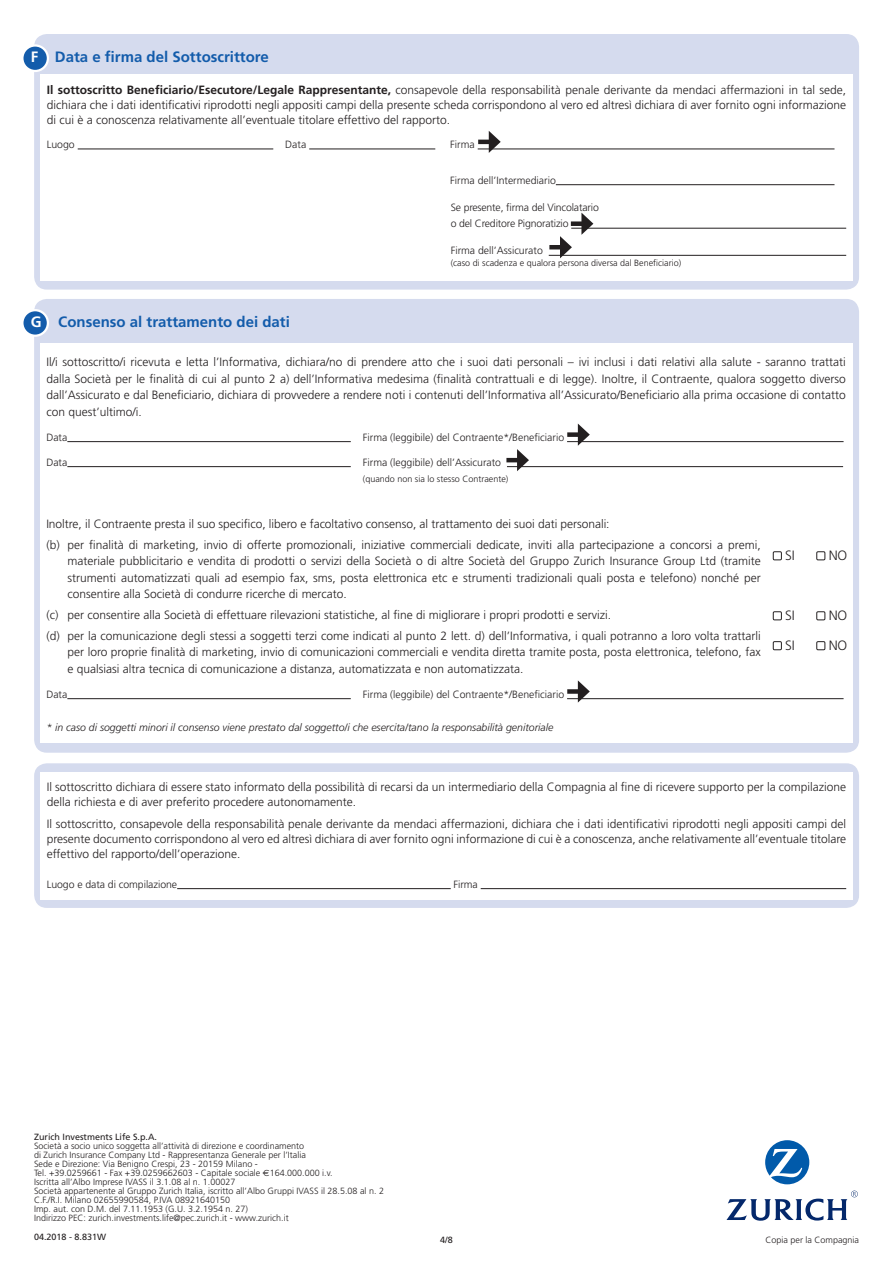
<style>
.page{position:relative;width:893px;height:1263px;background:#fff}
.page>*{position:absolute;margin:0;border:0;box-sizing:border-box;transform-origin:0 0}
.t1{font:700 15px "Frutiger";color:#135cab}
.t2{font:300 13.5px "Frutiger";letter-spacing:-.03em;color:#231f20}
.t3{font:300 12px/16.5px "Frutiger";color:#231f20}
.t4{font:300 10.5px/16.5px "Frutiger";color:#231f20}
.t5{font:italic 300 10.5px "Frutiger";color:#231f20}
.t6{font:300 9px/9px "Frutiger";color:#231f20}
.t7{font:9px "Frutiger";color:#231f20}
.s1{color:#fff}
.s2{font-weight:700}
.s3{font-family:"Euro Sans";font-weight:400}
</style>
<div class="page">
<svg style="left:765px;top:1140px;width:44px;height:44px"></svg>
<svg style="left:726px;top:1190px;width:132px;height:31px"></svg>
<div style="left:34px;top:763px;width:825px;height:145px;background:#d5dbee;border-radius:13px"></div>
<div style="left:40px;top:772px;width:813px;height:127px;background:#fff"></div>
<hr style="left:177px;top:888px;width:274px;height:1px;background:#231f20">
<hr style="left:481px;top:888px;width:365px;height:1px;background:#231f20">
<div style="left:34px;top:299px;width:825px;height:454px;background:#d5dbee;border-radius:13px"></div>
<div style="left:34px;top:34px;width:825px;height:256px;background:#d5dbee;border-radius:13px"></div>
<div style="left:40px;top:343px;width:812px;height:400px;background:#fff"></div>
<div style="left:40px;top:74px;width:813px;height:207px;background:#fff"></div>
<svg style="left:22px;top:310px;width:26px;height:26px"></svg>
<div style="left:21px;top:309px;width:28px;height:28px;border:2px solid #fff;border-radius:50%"></div>
<svg style="left:22px;top:45px;width:26px;height:26px"></svg>
<div style="left:21px;top:44px;width:28px;height:28px;border:2px solid #fff;border-radius:50%"></div>
<hr style="left:67px;top:441px;width:284px;height:1px;background:#231f20">
<hr style="left:567px;top:441px;width:277px;height:1px;background:#231f20">
<hr style="left:67px;top:466px;width:284px;height:1px;background:#231f20">
<hr style="left:507px;top:466px;width:336px;height:1px;background:#231f20">
<hr style="left:67px;top:698px;width:284px;height:1px;background:#231f20">
<hr style="left:567px;top:698px;width:277px;height:1px;background:#231f20">
<hr style="left:78px;top:149px;width:195px;height:1px;background:#231f20">
<hr style="left:309px;top:149px;width:126px;height:1px;background:#231f20">
<hr style="left:478px;top:149px;width:356px;height:1px;background:#231f20">
<hr style="left:556px;top:184px;width:278px;height:1px;background:#231f20">
<hr style="left:571px;top:228px;width:275px;height:1px;background:#231f20">
<hr style="left:549px;top:255px;width:297px;height:1px;background:#231f20">
<div style="left:773px;top:551px;width:9px;height:9px;border:1px solid #231f20"></div>
<div style="left:816px;top:551px;width:9px;height:9px;border:1px solid #231f20"></div>
<div style="left:773px;top:611px;width:9px;height:9px;border:1px solid #231f20"></div>
<div style="left:816px;top:611px;width:9px;height:9px;border:1px solid #231f20"></div>
<div style="left:773px;top:641px;width:9px;height:9px;border:1px solid #231f20"></div>
<div style="left:816px;top:641px;width:9px;height:9px;border:1px solid #231f20"></div>
<hr style="left:478px;top:140px;width:15px;height:4px;background:#231f20">
<svg style="left:489px;top:131px;width:12px;height:22px"></svg>
<div style="left:567px;top:432px;width:15px;height:5px;background:#231f20"></div>
<svg style="left:578px;top:423px;width:12px;height:23px"></svg>
<div style="left:567px;top:689px;width:15px;height:5px;background:#231f20"></div>
<svg style="left:578px;top:680px;width:12px;height:23px"></svg>
<hr style="left:506px;top:458px;width:15px;height:4px;background:#231f20">
<svg style="left:517px;top:449px;width:12px;height:22px"></svg>
<div style="left:571px;top:221px;width:15px;height:5px;background:#231f20"></div>
<svg style="left:581px;top:213px;width:12px;height:22px"></svg>
<hr style="left:549px;top:245px;width:15px;height:4px;background:#231f20">
<svg style="left:560px;top:236px;width:12px;height:22px"></svg>
<p class="t1" style="left:31px;top:48px;width:240px"><span class="s1">F</span> Data e firma del Sottoscrittore</p>
<p class="t3" style="left:47px;top:83px;width:801px;line-height:15px;text-align:justify"><span class="s2">Il sottoscritto Beneficiario/Esecutore/Legale Rappresentante,</span> consapevole della responsabilità penale derivante da mendaci affermazioni in tal sede, dichiara che i dati identificativi riprodotti negli appositi campi della presente scheda corrispondono al vero ed altresì dichiara di aver fornito ogni informazione di cui è a conoscenza relativamente all’eventuale titolare effettivo del rapporto.</p>
<p class="t4" style="left:47px;top:136px;width:30px">Luogo</p>
<p class="t4" style="left:285px;top:136px;width:22px">Data</p>
<p class="t4" style="left:450px;top:136px;width:26px">Firma</p>
<p class="t4" style="left:450px;top:172px;width:107px">Firma dell’Intermediario</p>
<p class="t4" style="left:451px;top:199px;width:150px">Se presente, firma del Vincolatario o del Creditore Pignoratizio</p>
<p class="t4" style="left:451px;top:243px;width:94px">Firma dell’Assicurato</p>
<p class="t6" style="left:451px;top:259px;width:232px">(caso di scadenza e qualora persona diversa dal Beneficiario)</p>
<p class="t1" style="left:31px;top:313px;width:261px"><span class="s1">G</span> Consenso al trattamento dei dati</p>
<p class="t3" style="left:46px;top:354px;width:801px;text-align:justify">Il/i sottoscritto/i ricevuta e letta l’Informativa, dichiara/no di prendere atto che i suoi dati personali – ivi inclusi i dati relativi alla salute - saranno trattati dalla Società per le finalità di cui al punto 2 a) dell’Informativa medesima (finalità contrattuali e di legge). Inoltre, il Contraente, qualora soggetto diverso dall’Assicurato e dal Beneficiario, dichiara di provvedere a rendere noti i contenuti dell’Informativa all’Assicurato/Beneficiario alla prima occasione di contatto con quest’ultimo/i.</p>
<p class="t4" style="left:46px;top:429px;width:22px">Data</p>
<p class="t4" style="left:363px;top:429px;width:203px">Firma (leggibile) del Contraente*/Beneficiario</p>
<p class="t4" style="left:46px;top:454px;width:22px">Data</p>
<p class="t4" style="left:363px;top:454px;width:140px">Firma (leggibile) dell’Assicurato</p>
<p class="t6" style="left:363px;top:475px;width:147px">(quando non sia lo stesso Contraente)</p>
<p class="t3" style="left:46px;top:514px;width:716px;line-height:20.7px">Inoltre, il Contraente presta il suo specifico, libero e facoltativo consenso, al trattamento dei suoi dati personali:<br>(b) per finalità di marketing, invio di offerte promozionali, iniziative commerciali dedicate, inviti alla partecipazione a concorsi a premi,</p>
<p class="t3" style="left:68px;top:553px;width:695px;text-align:justify">materiale pubblicitario e vendita di prodotti o servizi della Società o di altre Società del Gruppo Zurich Insurance Group Ltd (tramite strumenti automatizzati quali ad esempio fax, sms, posta elettronica etc e strumenti tradizionali quali posta e telefono) nonché per consentire alla Società di condurre ricerche di mercato.</p>
<p class="t3" style="left:46px;top:605px;width:716px;line-height:20.7px">(c) per consentire alla Società di effettuare rilevazioni statistiche, al fine di migliorare i propri prodotti e servizi.<br>(d) per la comunicazione degli stessi a soggetti terzi come indicati al punto 2 lett. d) dell’Informativa, i quali potranno a loro volta trattarli</p>
<p class="t3" style="left:68px;top:644px;width:695px">per loro proprie finalità di marketing, invio di comunicazioni commerciali e vendita diretta tramite posta, posta elettronica, telefono, fax e qualsiasi altra tecnica di comunicazione a distanza, automatizzata e non automatizzata.</p>
<p class="t4" style="left:46px;top:686px;width:22px">Data</p>
<p class="t4" style="left:363px;top:686px;width:203px">Firma (leggibile) del Contraente*/Beneficiario</p>
<p class="t5" style="left:46px;top:722px;width:508px">* in caso di soggetti minori il consenso viene prestato dal soggetto/i che esercita/tano la responsabilità genitoriale</p>
<p class="t2" style="left:785px;top:548px;width:11px">SI</p>
<p class="t2" style="left:829px;top:548px;width:20px">NO</p>
<p class="t2" style="left:785px;top:608px;width:11px">SI</p>
<p class="t2" style="left:829px;top:608px;width:20px">NO</p>
<p class="t2" style="left:785px;top:638px;width:11px">SI</p>
<p class="t2" style="left:829px;top:638px;width:20px">NO</p>
<p class="t3" style="left:47px;top:780px;width:801px;line-height:15px">Il sottoscritto dichiara di essere stato informato della possibilità di recarsi da un intermediario della Compagnia al fine di ricevere supporto per la compilazione della richiesta e di aver preferito procedere autonomamente.</p>
<p class="t3" style="left:47px;top:816px;width:801px;line-height:15px;text-align:justify">Il sottoscritto, consapevole della responsabilità penale derivante da mendaci affermazioni, dichiara che i dati identificativi riprodotti negli appositi campi del presente documento corrispondono al vero ed altresì dichiara di aver fornito ogni informazione di cui è a conoscenza, anche relativamente all’eventuale titolare effettivo del rapporto/dell’operazione.</p>
<p class="t4" style="left:47px;top:876px;width:132px">Luogo e data di compilazione</p>
<p class="t4" style="left:454px;top:876px;width:26px">Firma</p>
<p class="t7" style="left:34px;top:1132px;width:125px">Zurich Investments Life S.p.A.</p>
<p class="t6" style="left:34px;top:1142px;width:352px">Società a socio unico soggetta all’attività di direzione e coordinamento<br>di Zurich Insurance Company Ltd - Rappresentanza Generale per l’Italia<br>Sede e Direzione: Via Benigno Crespi, 23 - 20159 Milano -<br>Tel. +39.0259661 - Fax +39.0259662603 - Capitale sociale <span class="s3">€</span>164.000.000 i.v.<br>Iscritta all’Albo Imprese IVASS il 3.1.08 al n. 1.00027<br>Società appartenente al Gruppo Zurich Italia, iscritto all’Albo Gruppi IVASS il 28.5.08 al n. 2<br>C.F./R.I. Milano 02655990584, P.IVA 08921640150<br>Imp. aut. con D.M. del 7.11.1953 (G.U. 3.2.1954 n. 27)<br>Indirizzo PEC: zurich.investments.life@pec.zurich.it - www.zurich.it</p>
<p class="t7" style="left:34px;top:1232px;width:74px">04.2018 - 8.831W</p>
<p class="t6" style="left:765px;top:1235px;width:95px">Copia per la Compagnia</p>
<p class="t7" style="left:440px;top:1234px;width:14px">4/8</p>
</div>
